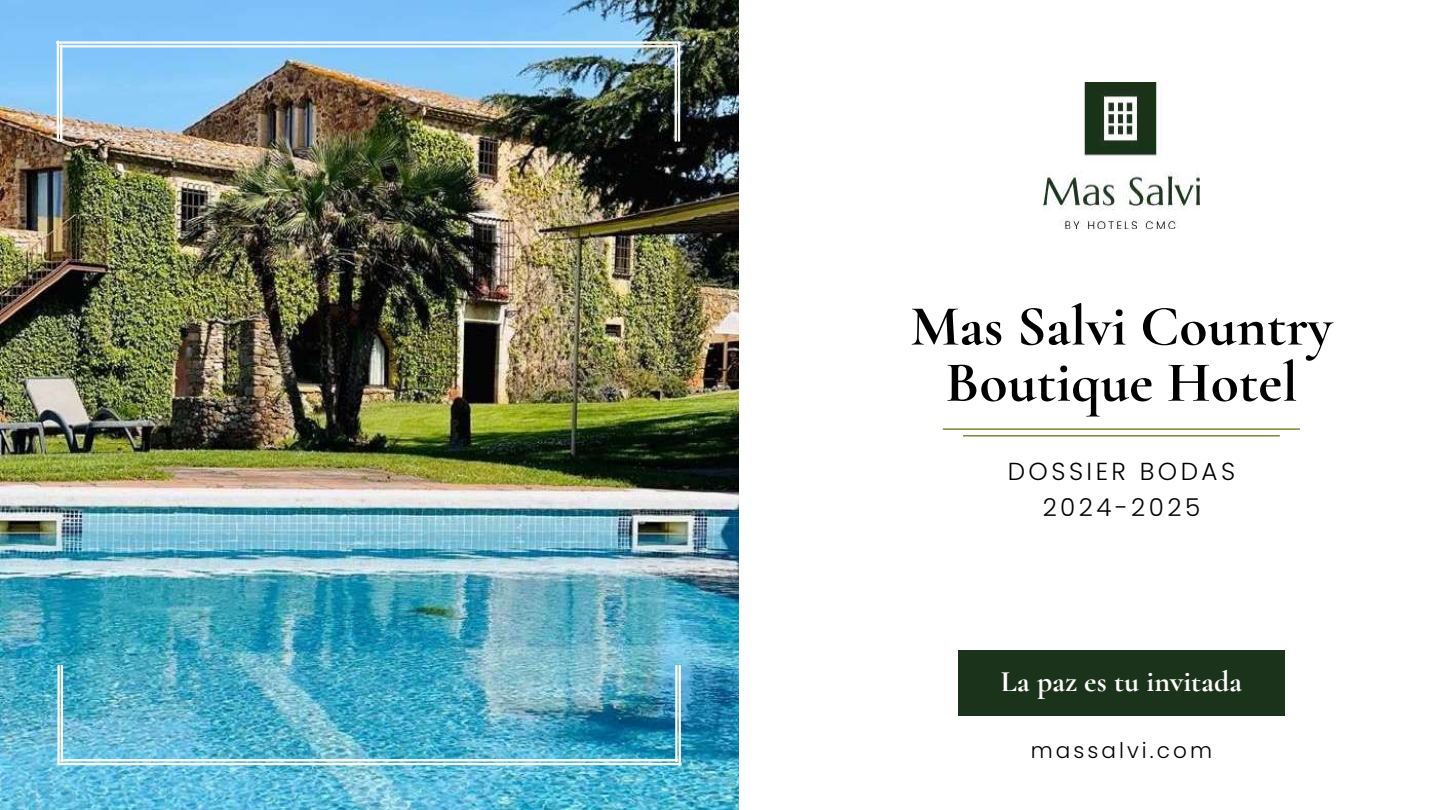
<style>
.page{position:relative;width:1440px;height:810px;background:#fff}
.page>*{position:absolute;margin:0;border:0;box-sizing:border-box;transform-origin:0 0}
.t1{font:700 57.5px/56.2px "Cormorant Garamond";color:#000;text-align:center}
.t2{font:700 29.8px "Cormorant Garamond";letter-spacing:.005em;color:#fff}
.t3{font:300 24.6px/36.2px "Poppins";letter-spacing:.14em;color:#000;text-align:center}
.t4{font:300 21.5px "Poppins";letter-spacing:.14em;color:#000}
</style>
<div class="page">
<img style="left:0;top:0;width:739px;height:810px">
<img style="left:56px;top:40px;width:625px;height:102px">
<img style="left:57px;top:665px;width:625px;height:101px">
<img style="left:1043px;top:82px;width:157px;height:146px">
<div style="left:959px;top:651px;width:326px;height:65px;background:#1a331a"></div>
<svg style="left:943px;top:428px;width:357px;height:9px"></svg>
<p class="t1" style="left:910px;top:298px;width:424px">Mas Salvi Country<br>Boutique Hotel</p>
<p class="t3" style="left:1008px;top:453px;width:229px">DOSSIER BODAS<br>2024-2025</p>
<p class="t2" style="left:1001px;top:664px;width:242px">La paz es tu invitada</p>
<p class="t4" style="left:1031px;top:735px;width:183px">massalvi.com</p>
</div>
